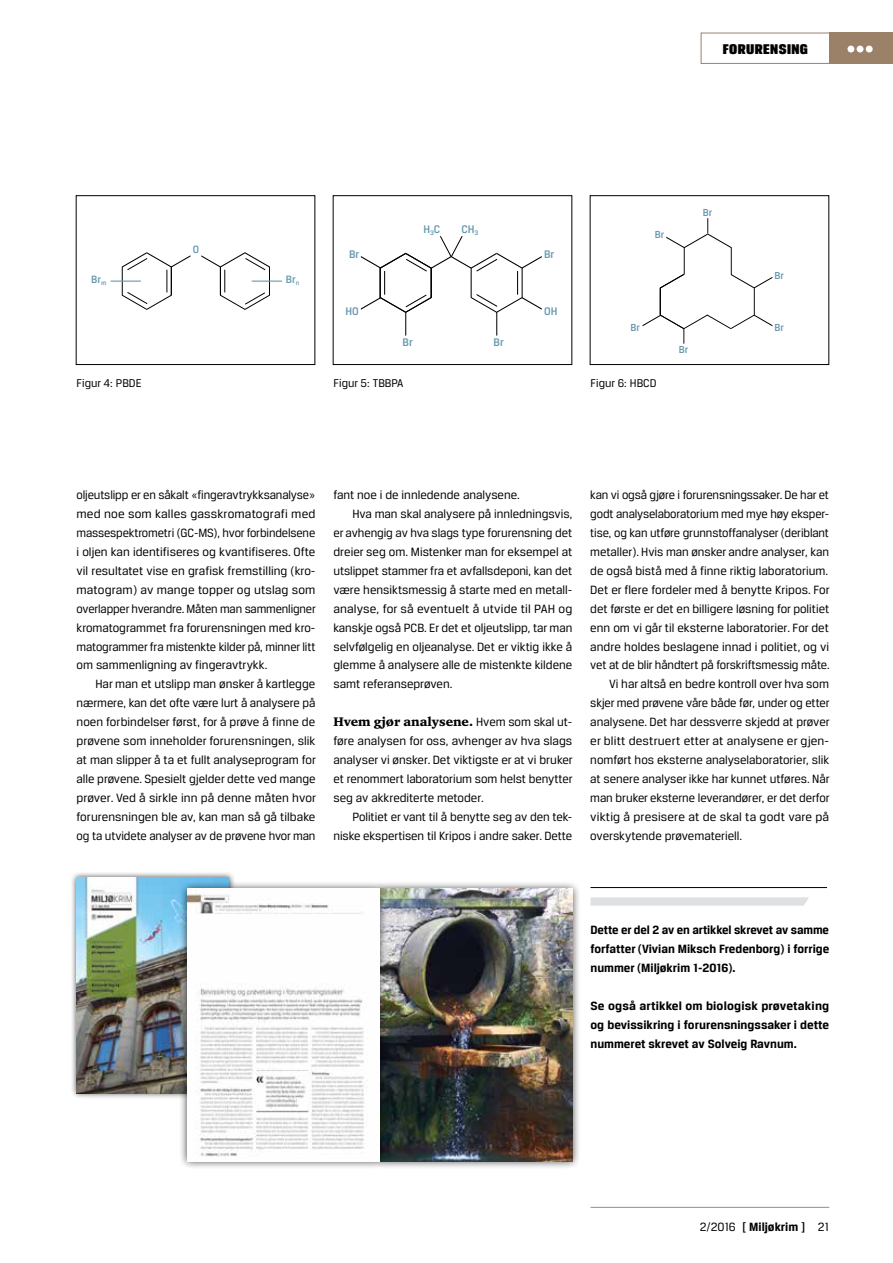
<style>
.page{position:relative;width:893px;height:1263px;background:#fff}
.page>*{position:absolute;margin:0;border:0;box-sizing:border-box;transform-origin:0 0}
.t1{font:15px "Breuer Headline";letter-spacing:.03em;color:#000}
.t2{font:12.75px/18.9px "Breuer Text";letter-spacing:-.005em;color:#000;text-align:justify}
.t3{font:700 12.75px/18.9px "Breuer Text";color:#000;text-align:justify}
.t4{font:900 12.75px "Charter ITC Std";letter-spacing:-.005em;color:#000}
.t5{font:12px "Breuer Text";color:#000}
.t6{font:500 11.7px "Breuer Text";color:#6799af}
.t7{font:500 11.25px "Breuer Text";color:#6799af}
.t8{font:500 10.8px "Breuer Text";color:#6799af}
.t9{font:500 6.75px "Breuer Text";color:#6799af}
.s1{font-family:"Breuer Text";font-weight:400}
.s2{font-weight:400}
</style>
<div class="page">
<svg style="left:590px;top:897px;width:219px;height:9px;background:#e1e2e3"></svg>
<hr style="left:590px;top:887px;width:237px;height:1px;background:#000">
<hr style="left:590px;top:1207px;width:239px;height:1px;background:#869197">
<div style="left:830px;top:33px;width:63px;height:31px;background:#9c8169"></div>
<div style="left:701px;top:33px;width:129px;height:31px;border:1px solid #9c8169"></div>
<div style="left:70px;top:871px;width:165px;height:228px;background:#000;opacity:.75"></div>
<img style="left:77px;top:878px;width:152px;height:215px">
<div style="left:371px;top:880px;width:210px;height:290px;background:#000;opacity:.75"></div>
<img style="left:388px;top:889px;width:184px;height:272px">
<div style="left:179px;top:880px;width:209px;height:290px;background:#000;opacity:.75"></div>
<svg style="left:187px;top:889px;width:193px;height:272px"></svg>
<svg style="left:201px;top:252px;width:69px;height:58px"></svg>
<svg style="left:122px;top:252px;width:68px;height:58px"></svg>
<hr style="left:111px;top:281px;width:30px;height:1px;background:#6799af">
<hr style="left:252px;top:281px;width:30px;height:1px;background:#6799af">
<div style="left:76px;top:195px;width:239px;height:170px;border:1px solid #000"></div>
<svg style="left:361px;top:236px;width:181px;height:100px"></svg>
<div style="left:333px;top:195px;width:239px;height:170px;border:1px solid #000"></div>
<svg style="left:642px;top:218px;width:130px;height:126px"></svg>
<div style="left:590px;top:195px;width:239px;height:170px;border:1px solid #000"></div>
<div style="left:847px;top:46px;width:7px;height:7px;background:#fff;border-radius:50%"></div>
<div style="left:857px;top:46px;width:6px;height:7px;background:#fff;border-radius:50%"></div>
<div style="left:866px;top:46px;width:7px;height:7px;background:#fff;border-radius:50%"></div>
<p class="t1" style="left:723px;top:41px;width:87px">FORURENSING</p>
<p class="t7" style="left:193px;top:243px;width:8px">O</p>
<p class="t7" style="left:91px;top:273px;width:17px">Br<sub>m</sub></p>
<p class="t9" style="left:296px;top:279px;width:5px">n</p>
<p class="t7" style="left:286px;top:273px;width:11px">Br</p>
<p class="t6" style="left:423px;top:223px;width:19px">H<sub>3</sub>C</p>
<p class="t6" style="left:461px;top:223px;width:19px">CH<sub>3</sub></p>
<p class="t6" style="left:349px;top:247px;width:12px">Br</p>
<p class="t6" style="left:544px;top:247px;width:12px">Br</p>
<p class="t6" style="left:345px;top:304px;width:15px">HO</p>
<p class="t6" style="left:544px;top:304px;width:15px">OH</p>
<p class="t6" style="left:493px;top:335px;width:12px">Br</p>
<p class="t6" style="left:402px;top:335px;width:12px">Br</p>
<p class="t8" style="left:655px;top:228px;width:11px">Br</p>
<p class="t8" style="left:630px;top:321px;width:11px">Br</p>
<p class="t5" style="left:77px;top:376px;width:67px">Figur 4: PBDE</p>
<p class="t5" style="left:333px;top:376px;width:72px">Figur 5: TBBPA</p>
<p class="t5" style="left:591px;top:376px;width:67px">Figur 6: HBCD</p>
<p class="t8" style="left:679px;top:343px;width:11px">Br</p>
<p class="t8" style="left:703px;top:206px;width:11px">Br</p>
<p class="t8" style="left:774px;top:269px;width:11px">Br</p>
<p class="t8" style="left:774px;top:321px;width:11px">Br</p>
<p class="t2" style="left:77px;top:485px;width:241px">oljeutslipp er en såkalt «fingeravtrykksanalyse» med noe som kalles gasskromatografi med massespektrometri (GC-MS), hvor forbindelsene i oljen kan identifiseres og kvantifiseres. Ofte vil resultatet vise en grafisk fremstilling (kro&shy;matogram) av mange topper og utslag som overlapper hverandre. Måten man sammenligner kromatogrammet fra forurensningen med kro&shy;matogrammer fra mistenkte kilder på, minner litt om sammenligning av fingeravtrykk.</p>
<p class="t2" style="left:77px;top:674px;width:241px;text-indent:19px">Har man et utslipp man ønsker å kartlegge nærmere, kan det ofte være lurt å analysere på noen forbindelser først, for å prøve å finne de prøvene som inneholder forurensningen, slik at man slipper å ta et fullt analyseprogram for alle prøvene. Spesielt gjelder dette ved mange prøver. Ved å sirkle inn på denne måten hvor forurensningen ble av, kan man så gå tilbake og ta utvidete analyser av de prøvene hvor man</p>
<p class="t2" style="left:333px;top:485px;width:188px">fant noe i de innledende analysene.</p>
<p class="t2" style="left:352px;top:504px;width:222px">Hva man skal analysere på innledningsvis,</p>
<p class="t2" style="left:333px;top:523px;width:240px">er avhengig av hva slags type forurensning det</p>
<p class="t2" style="left:333px;top:542px;width:240px">dreier seg om. Mistenker man for eksempel at</p>
<p class="t2" style="left:333px;top:561px;width:240px">utslippet stammer fra et avfallsdeponi, kan det</p>
<p class="t2" style="left:333px;top:580px;width:239px">være hensiktsmessig å starte med en metall-</p>
<p class="t2" style="left:333px;top:599px;width:240px">analyse, for så eventuelt å utvide til PAH og</p>
<p class="t2" style="left:333px;top:618px;width:240px">kanskje også PCB. Er det et oljeutslipp, tar man</p>
<p class="t2" style="left:333px;top:637px;width:240px">selvfølgelig en oljeanalyse. Det er viktig ikke å</p>
<p class="t2" style="left:333px;top:656px;width:240px">glemme å analysere alle de mistenkte kildene</p>
<p class="t2" style="left:333px;top:674px;width:121px">samt referanseprøven.</p>
<p class="t4" style="left:333px;top:714px;width:240px">Hvem gjør analysene. <span class="s1">Hvem som skal ut-</span></p>
<p class="t2" style="left:333px;top:731px;width:241px">føre analysen for oss, avhenger av hva slags analyser vi ønsker. Det viktigste er at vi bruker et renommert laboratorium som helst benytter seg av akkrediterte metoder.</p>
<p class="t2" style="left:333px;top:807px;width:240px;text-align:right">Politiet er vant til å benytte seg av den tek&shy;niske ekspertisen til Kripos i andre saker. Dette</p>
<p class="t2" style="left:590px;top:485px;width:240px">kan vi også gjøre i forurensningssaker. De har et</p>
<p class="t2" style="left:590px;top:504px;width:240px">godt analyselaboratorium med mye høy eksper-</p>
<p class="t2" style="left:590px;top:523px;width:240px">tise, og kan utføre grunnstoffanalyser (deriblant</p>
<p class="t2" style="left:590px;top:542px;width:240px">metaller). Hvis man ønsker andre analyser, kan</p>
<p class="t2" style="left:590px;top:561px;width:239px">de også bistå med å finne riktig laboratorium.</p>
<p class="t2" style="left:590px;top:580px;width:241px">Det er flere fordeler med å benytte Kripos. For</p>
<p class="t2" style="left:590px;top:599px;width:241px">det første er det en billigere løsning for politiet</p>
<p class="t2" style="left:590px;top:618px;width:240px">enn om vi går til eksterne laboratorier. For det</p>
<p class="t2" style="left:590px;top:637px;width:240px">andre holdes beslagene innad i politiet, og vi</p>
<p class="t2" style="left:590px;top:656px;width:241px">vet at de blir håndtert på forskriftsmessig måte.</p>
<p class="t2" style="left:609px;top:674px;width:221px">Vi har altså en bedre kontroll over hva som</p>
<p class="t2" style="left:590px;top:693px;width:241px">skjer med prøvene våre både før, under og etter</p>
<p class="t2" style="left:590px;top:712px;width:241px">analysene. Det har dessverre skjedd at prøver</p>
<p class="t2" style="left:590px;top:731px;width:240px">er blitt destruert etter at analysene er gjen-</p>
<p class="t2" style="left:590px;top:750px;width:240px">nomført hos eksterne analyselaboratorier, slik</p>
<p class="t2" style="left:590px;top:769px;width:241px">at senere analyser ikke har kunnet utføres. Når</p>
<p class="t2" style="left:590px;top:788px;width:241px">man bruker eksterne leverandører, er det derfor</p>
<p class="t2" style="left:590px;top:807px;width:240px">viktig å presisere at de skal ta godt vare på</p>
<p class="t2" style="left:590px;top:826px;width:153px">overskytende prøvemateriell.</p>
<p class="t3" style="left:590px;top:920px;width:240px">Dette er del 2 av en artikkel skrevet av samme forfatter (Vivian Miksch Fredenborg) i forrige nummer (Miljøkrim 1-2016).</p>
<p class="t3" style="left:590px;top:996px;width:240px">Se også artikkel om biologisk prøvetaking og bevissikring i forurensningssaker i dette nummeret skrevet av Solveig Ravnum.</p>
<p class="t3" style="left:700px;top:1217px;width:131px"><span class="s2">2/2016</span> [ Miljøkrim ] <span class="s2">21</span></p>
</div>
